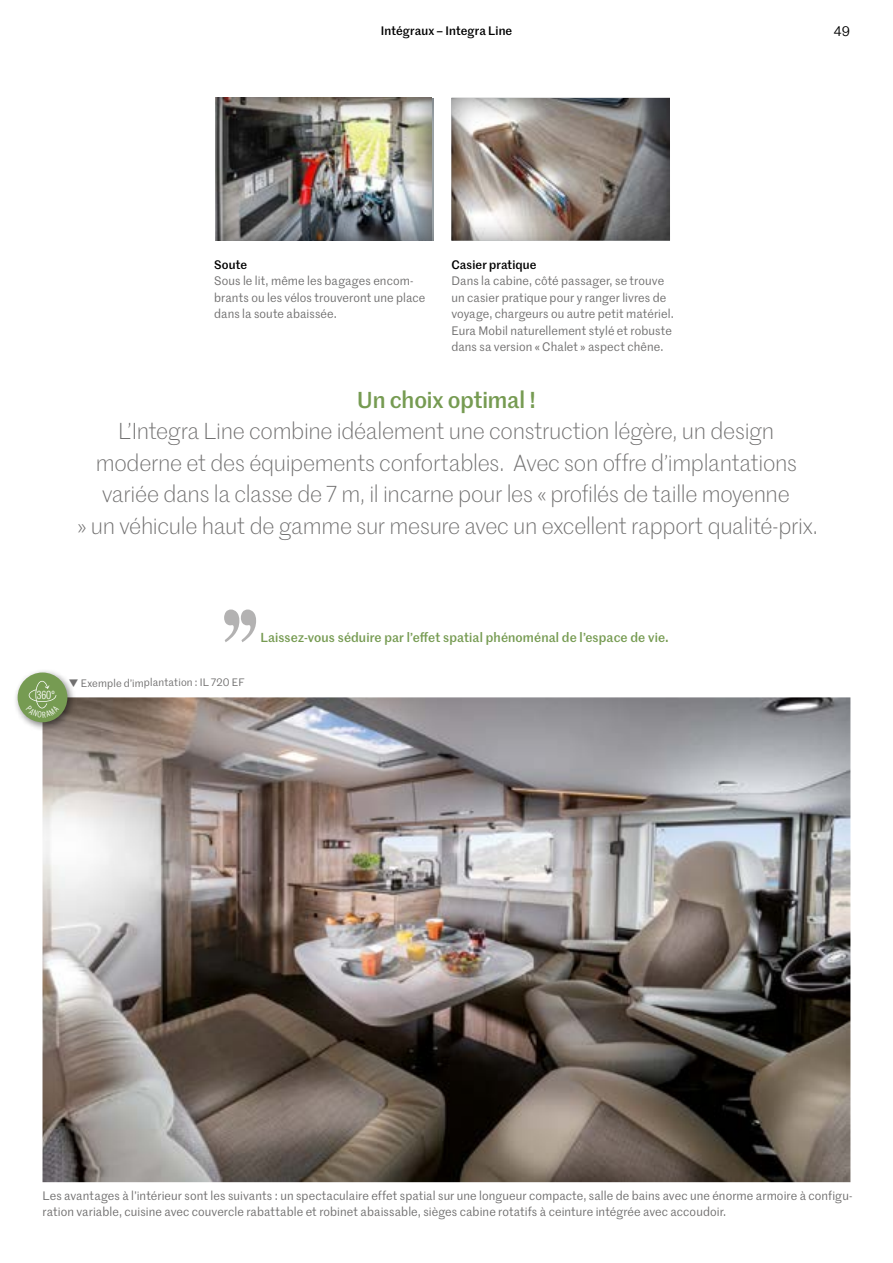
<style>
.page{position:relative;width:893px;height:1263px;background:#fff}
.page>*{position:absolute;margin:0;border:0;box-sizing:border-box;transform-origin:0 0}
.t1{font:300 22.5px/31.5px "Marr Sans";letter-spacing:-.01em;color:#706f6f;text-align:center}
.t2{font:500 22.5px "Marr Sans";letter-spacing:-.01em;color:#769b52}
.t3{font:13.5px "Marr Sans";color:#000}
.t4{font:500 12.75px "Marr Sans";letter-spacing:.01em;color:#769b52}
.t5{font:12px/16.5px "Marr Sans";letter-spacing:.005em;color:#706f6f}
.t6{font:500 12px "Marr Sans";letter-spacing:.01em;color:#000}
.t7{font:11.25px "Marr Sans Cond";color:#fff}
.t8{font:10.5px "Marr Sans";letter-spacing:.005em;color:#706f6f}
</style>
<div class="page">
<img style="left:43px;top:697px;width:807px;height:485px">
<div style="left:439px;top:86px;width:245px;height:156px;background:#000;opacity:.5"></div>
<div style="left:203px;top:86px;width:245px;height:156px;background:#000;opacity:.5"></div>
<div style="left:13px;top:668px;width:64px;height:63px;background:#000;opacity:.5"></div>
<div style="left:18px;top:672px;width:49px;height:50px;background:#769b52;border-radius:50%"></div>
<svg style="left:224px;top:609px;width:32px;height:33px"></svg>
<svg style="left:26px;top:681px;width:33px;height:37px"></svg>
<p class="t6" style="left:381px;top:22px;width:133px">Intégraux – Integra Line</p>
<p class="t3" style="left:834px;top:22px;width:18px">49</p>
<p class="t6" style="left:214px;top:256px;width:34px">Soute</p>
<p class="t5" style="left:214px;top:272px;width:213px">Sous le lit, même les bagages encom&shy;brants ou les vélos trouveront une place dans la soute abaissée.</p>
<p class="t6" style="left:451px;top:256px;width:87px">Casier pratique</p>
<p class="t5" style="left:451px;top:272px;width:224px">Dans la cabine, côté passager, se trouve un casier pratique pour y ranger livres de voyage, chargeurs ou autre petit matériel.<br>Eura Mobil naturellement stylé et robuste dans sa version « Chalet » aspect chêne.</p>
<h1 class="t2" style="left:357px;top:383px;width:180px">Un choix optimal !</h1>
<p class="t1" style="left:78px;top:414px;width:742px">L’Integra Line combine idéalement une construction légère, un design moderne et des équipements confortables. Avec son offre d’implantations variée dans la classe de 7 m, il incarne pour les « profilés de taille moyenne<br>» un véhicule haut de gamme sur mesure avec un excellent rapport qualité-prix.</p>
<p class="t7" style="left:37px;top:688px;width:20px">360°</p>
<p class="t8" style="left:69px;top:675px;width:178px">❑ Exemple d’implantation : IL 720 EF</p>
<p class="t4" style="left:260px;top:628px;width:410px">Laissez-vous séduire par l’effet spatial phénoménal de l’espace de vie.</p>
<p class="t5" style="left:43px;top:1187px;width:812px">Les avantages à l’intérieur sont les suivants : un spectaculaire effet spatial sur une longueur compacte, salle de bains avec une énorme armoire à configu&shy;ration variable, cuisine avec couvercle rabattable et robinet abaissable, sièges cabine rotatifs à ceinture intégrée avec accoudoir.</p>
</div>
